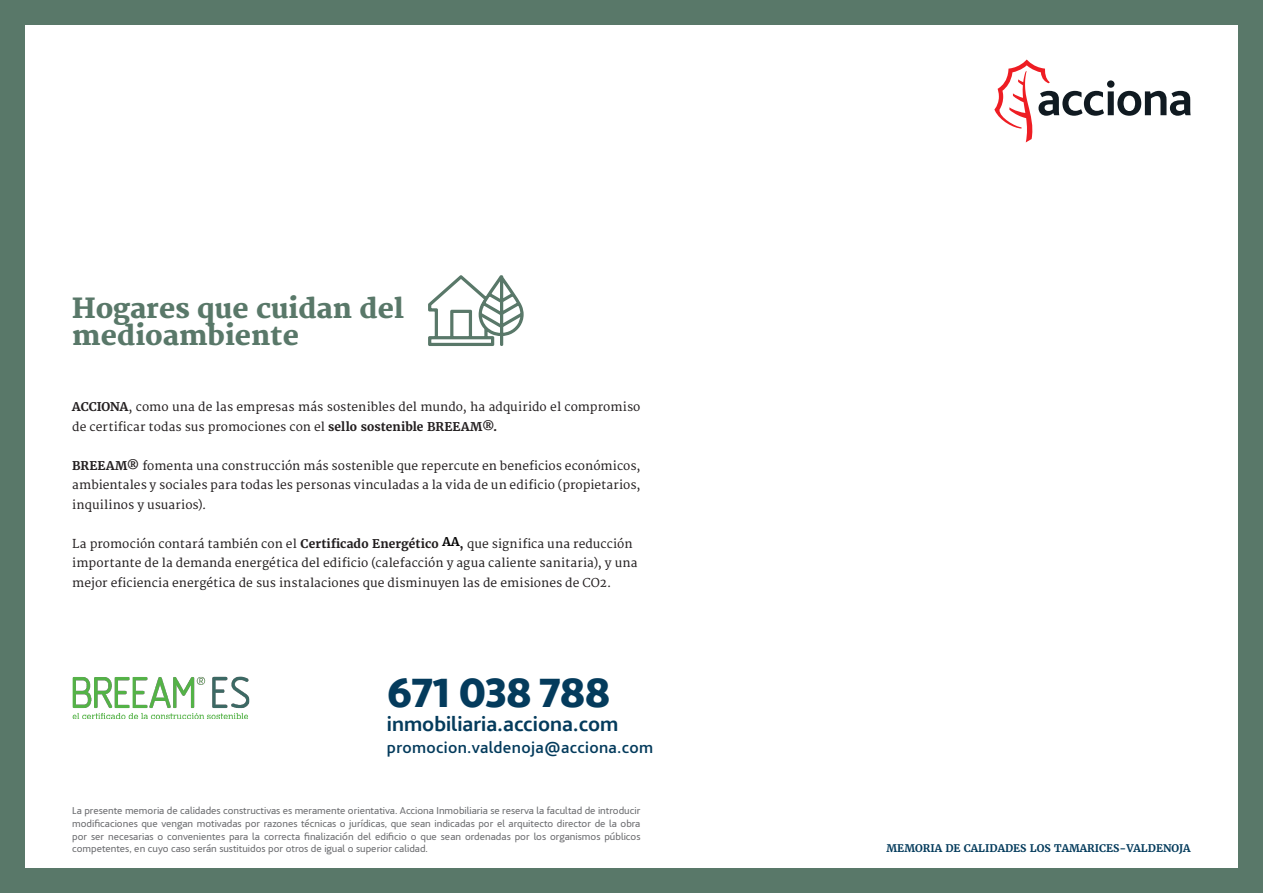
<style>
.page{position:relative;width:1263px;height:893px;background:#597869}
.page>*{position:absolute;margin:0;border:0;box-sizing:border-box;transform-origin:0 0}
.t1{font:800 42px "Acciona";letter-spacing:-.02em;color:#043b5c}
.t2{font:800 27px "Merriweather";color:#597869}
.t3{font:700 21px "Acciona";color:#043b5c}
.t4{font:500 16.5px "Acciona";letter-spacing:.02em;color:#043b5c}
.t5{font:12px/19.5px "Merriweather";letter-spacing:.005em;color:#231f20}
.t6{font:10.5px/12.6px "Acciona";color:#6c6d70;text-align:justify}
.t7{font:700 10.5px "Merriweather";color:#043b5c}
.s1{font-weight:700}
.s2{font-weight:700;color:#000001}
</style>
<div class="page">
<div style="left:25px;top:25px;width:1212px;height:843px;background:#fff"></div>
<img style="left:72px;top:676px;width:178px;height:43px">
<svg style="left:428px;top:275px;width:96px;height:71px"></svg>
<svg style="left:994px;top:60px;width:197px;height:82px"></svg>
<p class="t2" style="left:72px;top:292px;width:333px">Hogares que cuidan del</p>
<p class="t2" style="left:72px;top:319px;width:228px">medioambiente</p>
<p class="t5" style="left:72px;top:398px;width:570px"><span class="s1">ACCIONA</span>, como una de las empresas más sostenibles del mundo, ha adquirido el compromiso de certificar todas sus promociones con el <span class="s1">sello sostenible BREEAM®.</span></p>
<p class="t5" style="left:72px;top:456px;width:570px;text-align:justify"><span class="s1">BREEAM®</span> fomenta una construcción más sostenible que repercute en beneficios económicos, ambientales y sociales para todas les personas vinculadas a la vida de un edificio (propietarios, inquilinos y usuarios).</p>
<p class="t5" style="left:72px;top:534px;width:567px">La promoción contará también con el <span class="s1">Certificado Energético</span> <span class="s2">AA</span><span class="s1">,</span> que significa una reducción importante de la demanda energética del edificio (calefacción y agua caliente sanitaria), y una mejor eficiencia energética de sus instalaciones que disminuyen las de emisiones de CO2.</p>
<p class="t1" style="left:387px;top:657px;width:225px">671 038 788</p>
<p class="t4" style="left:387px;top:734px;width:268px">promocion.valdenoja@acciona.com</p>
<p class="t3" style="left:387px;top:707px;width:233px">inmobiliaria.acciona.com</p>
<p class="t6" style="left:72px;top:804px;width:570px">La presente memoria de calidades constructivas es meramente orientativa. Acciona Inmobiliaria se reserva la facultad de introducir modificaciones que vengan motivadas por razones técnicas o jurídicas, que sean indicadas por el arquitecto director de la obra por ser necesarias o convenientes para la correcta finalización del edificio o que sean ordenadas por los organismos públicos competentes, en cuyo caso serán sustituidos por otros de igual o superior calidad.</p>
<p class="t7" style="left:886px;top:841px;width:306px">MEMORIA DE CALIDADES LOS TAMARICES-VALDENOJA</p>
</div>
